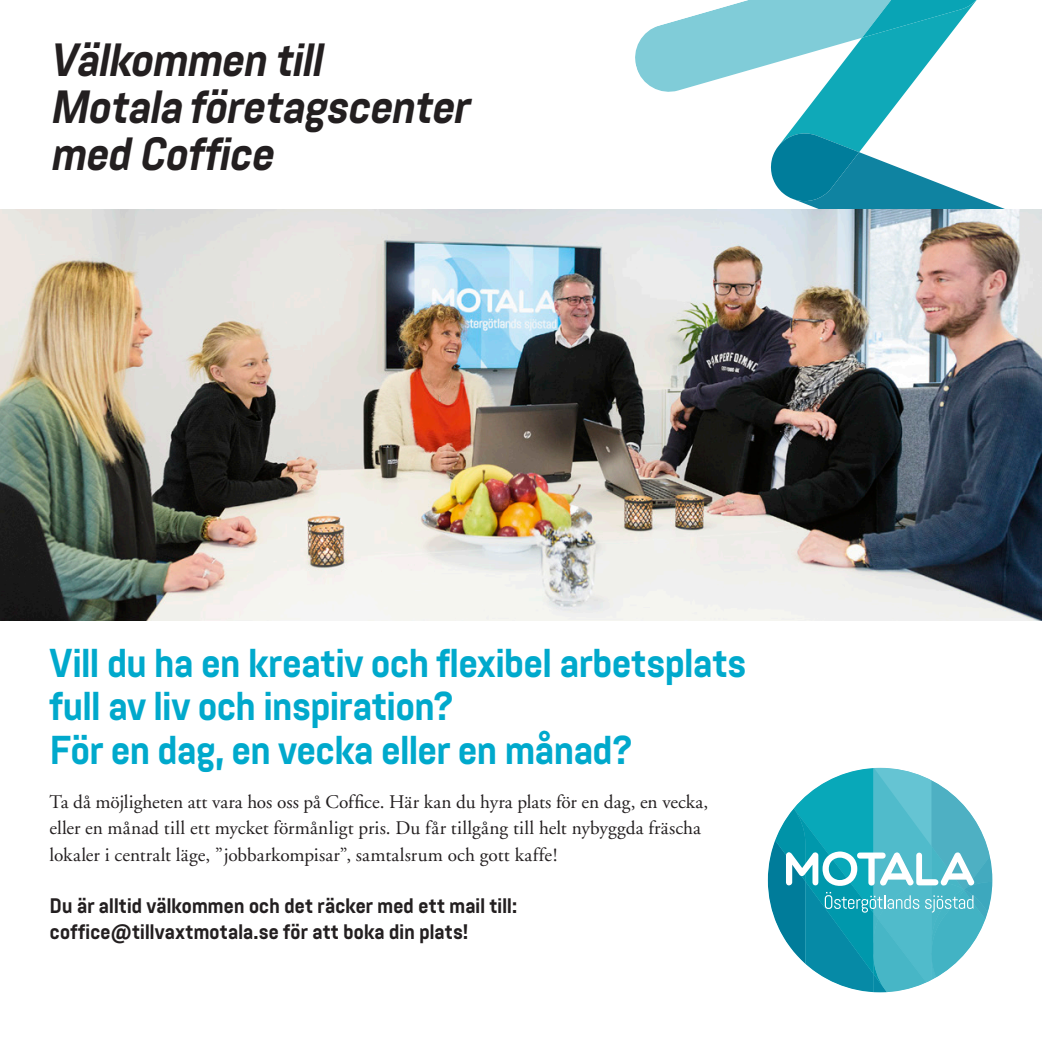
<style>
.page{position:relative;width:1042px;height:1042px;background:#fff}
.page>*{position:absolute;margin:0;border:0;box-sizing:border-box;transform-origin:0 0}
.t1{font:italic 700 46.55px/47.2px "Abel Pro";color:#231f20}
.t2{font:700 40.25px/43.8px "Abel Pro";letter-spacing:-.035em;color:#00a9cc}
.t3{font:700 21px/26.2px "Abel Pro";letter-spacing:-.02em;color:#231f20}
.t4{font:19.25px/26.2px "Adobe Garamond";letter-spacing:.005em;color:#231f20}
</style>
<div class="page">
<svg style="left:631px;top:0;width:411px;height:210px"></svg>
<svg style="left:768px;top:768px;width:224px;height:224px"></svg>
<img style="left:0;top:210px;width:1042px;height:410px">
<h1 class="t1" style="left:50px;top:36px;width:432px">Välkommentill<br>Motalaföretagscenter medCoffice</h1>
<h2 class="t2" style="left:50px;top:641px;width:699px">Vill du ha en kreativ och flexibel arbetsplats full av liv och inspiration?<br>För en dag, en vecka eller en månad?</h2>
<p class="t4" style="left:50px;top:789px;width:660px">Ta då möjligheten att vara hos oss på Coffice. Här kan du hyra plats för en dag, en vecka, eller en månad till ett mycket förmånligt pris. Du får tillgång till helt nybyggda fräscha lokaler i centralt läge, ”jobbarkompisar”, samtalsrum och gott kaffe!</p>
<p class="t3" style="left:50px;top:893px;width:469px">Du är alltid välkommen och det räcker med ett mail till: coffice@tillvaxtmotala.se för att boka din plats!</p>
</div>
